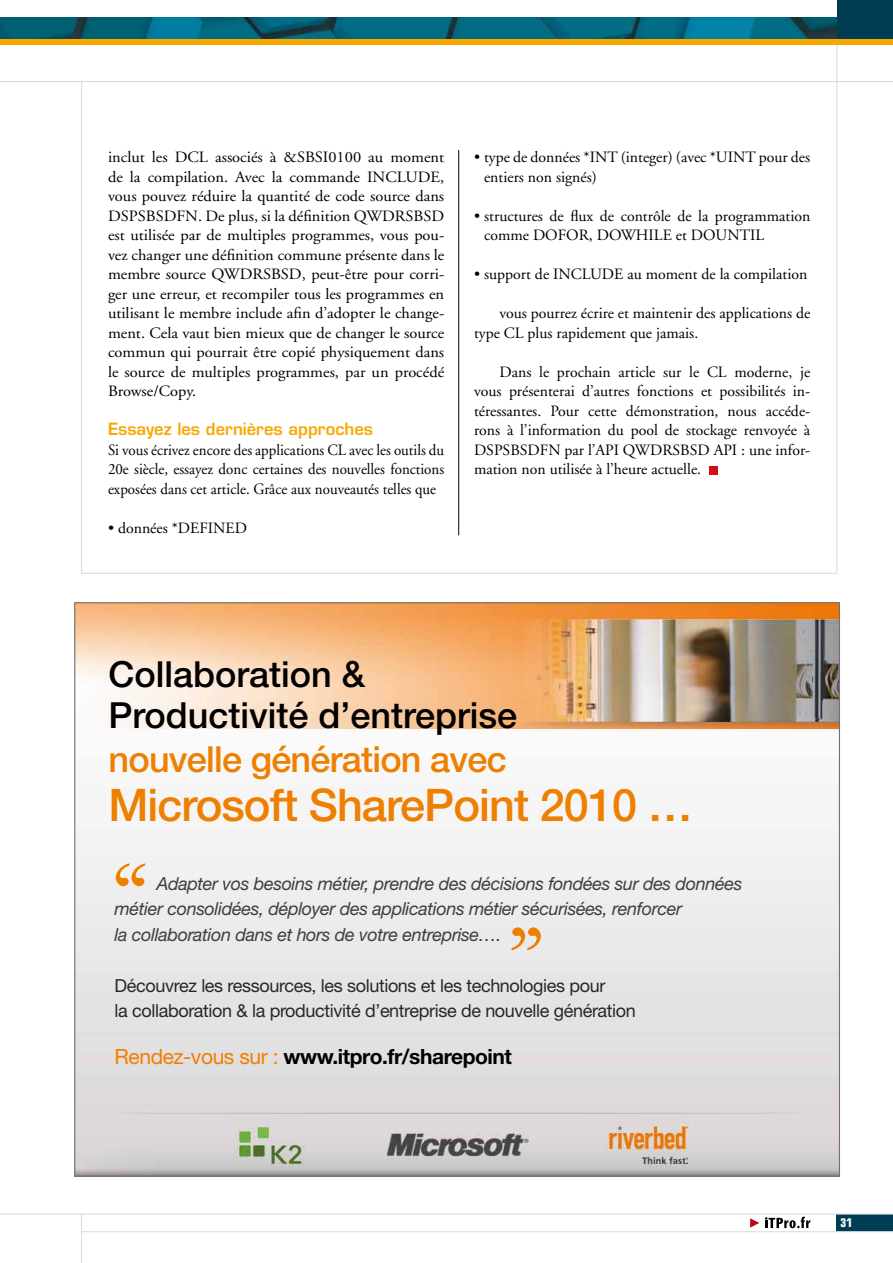
<style>
.page{position:relative;width:893px;height:1263px;background:#fff}
.page>*{position:absolute;margin:0;border:0;box-sizing:border-box;transform-origin:0 0}
.t1{font:93.15px "Garamond";color:#ee7f00}
.t2{font:500 45px "Helvetica Neue";letter-spacing:-.02em;color:#ee7f00}
.t3{font:500 36px/40.5px "Helvetica Neue";color:#000}
.t4{font:500 36px "Helvetica Neue";letter-spacing:-.02em;color:#ee7f00}
.t5{font:700 21px "Helvetica Neue";letter-spacing:-.02em;color:#000}
.t6{font:italic 18px/25.5px "Helvetica Neue";letter-spacing:-.02em;color:#3e3d40}
.t7{font:18px/25.5px "Helvetica Neue";letter-spacing:-.02em;color:#282829}
.t8{font:600 16.5px "Eurostile";color:#f7a800}
.t9{font:15.75px/19.5px "Adobe Garamond";color:#000;text-align:justify;scale:1.04 1}
.t10{font:15.75px/19.5px "Adobe Garamond";color:#000}
.t11{font:15.75px/19.5px "Adobe Garamond";color:#000;text-align:justify;scale:.95 1}
.t12{font:700 condensed 12px "Eurostile";color:#fff}
.s1{font-weight:400;color:#ee7f00}
</style>
<div class="page">
<svg style="left:0;top:38px;width:893px;height:7px;background:#d49e11"></svg>
<img style="left:0;top:17px;width:837px;height:21px">
<div style="left:837px;top:0;width:56px;height:38px;background:#003d55"></div>
<div style="left:836px;top:1214px;width:57px;height:18px;background:#003d55"></div>
<hr style="left:0;top:81px;width:893px;height:1px;background:#dddedf">
<hr style="left:81px;top:1231px;width:812px;height:1px;background:#dddedf">
<hr style="left:0;top:1213px;width:893px;height:1px;background:#dddedf">
<svg style="left:750px;top:1218px;width:9px;height:9px"></svg>
<svg style="left:765px;top:1217px;width:45px;height:11px"></svg>
<hr style="left:81px;top:1214px;width:1px;height:49px;background:#dddedf">
<hr style="left:81px;top:81px;width:1px;height:493px;background:#dddedf">
<hr style="left:836px;top:45px;width:1px;height:529px;background:#dddedf">
<hr style="left:82px;top:573px;width:755px;height:1px;background:#dddedf">
<div style="left:709px;top:466px;width:8px;height:8px;background:#d2101b"></div>
<hr style="left:458px;top:150px;width:1px;height:385px;background:#000">
<img style="left:76px;top:604px;width:762px;height:571px">
<p class="t9" style="left:108px;top:148px;width:325px">inclut les DCL associés à &amp;SBSI0100 au moment de la compilation. Avec la commande INCLUDE, vous pouvez réduire la quantité de code source dans DSPSBSDFN. De plus, si la définition QWDRSBSD est utilisée par de multiples programmes, vous pou&shy;vez changer une définition commune présente dans le membre source QWDRSBSD, peut-être pour corri&shy;ger une erreur, et recompiler tous les programmes en utilisant le membre include afin d’adopter le change&shy;ment. Cela vaut bien mieux que de changer le source commun qui pourrait être copié physiquement dans le source de multiples programmes, par un procédé Browse/Copy.</p>
<p class="t8" style="left:108px;top:419px;width:266px">Essayez les dernières approches</p>
<p class="t11" style="left:108px;top:441px;width:355px">Si vous écrivez encore des applications CL avec les outils du 20e siècle, essayez donc certaines des nouvelles fonctions exposées dans cet article. Grâce aux nouveautés telles que</p>
<p class="t10" style="left:108px;top:519px;width:141px">• données *DEFINED</p>
<p class="t10" style="left:484px;top:148px;width:328px;text-indent:-10px">• type de données *INT (integer) (avec *UINT pour des entiers non signés)</p>
<p class="t10" style="left:484px;top:207px;width:328px;text-indent:-10px">• structures de flux de contrôle de la programmation comme DOFOR, DOWHILE et DOUNTIL</p>
<p class="t10" style="left:474px;top:265px;width:335px">• support de INCLUDE au moment de la compilation</p>
<p class="t10" style="left:474px;top:304px;width:338px;text-indent:26px">vous pourrez écrire et maintenir des applications de type CL plus rapidement que jamais.</p>
<p class="t10" style="left:474px;top:363px;width:338px;text-align:justify;text-indent:26px">Dans le prochain article sur le CL moderne, je vous présenterai d’autres fonctions et possibilités in&shy;téressantes. Pour cette démonstration, nous accéde&shy;rons à l’information du pool de stockage renvoyée à DSPSBSDFN par l’API QWDRSBSD API : une infor&shy;mation non utilisée à l’heure actuelle.</p>
<h3 class="t3" style="left:108px;top:654px;width:410px">Collaboration &amp;<br>Productivité d’entreprise</h3>
<h3 class="t4" style="left:108px;top:738px;width:400px">nouvelle génération avec</h3>
<h2 class="t2" style="left:108px;top:779px;width:586px">Microsoft SharePoint 2010 …</h2>
<h1 class="t1" style="left:111px;top:831px;width:38px">‘‘</h1>
<p class="t6" style="left:115px;top:870px;width:629px;text-indent:42px">Adapter vos besoins métier, prendre des décisions fondées sur des données métier consolidées, déployer des applications métier sécurisées, renforcer<br>la collaboration dans et hors de votre entreprise….</p>
<p class="t7" style="left:115px;top:972px;width:523px">Découvrez les ressources, les solutions et les technologies pour<br>la collaboration &amp; la productivité d’entreprise de nouvelle génération</p>
<h3 class="t5" style="left:115px;top:1043px;width:399px"><span class="s1">Rendez-vous sur :</span> www.itpro.fr/sharepoint</h3>
<h1 class="t1" style="left:546px;top:983px;width:38px;rotate:-180deg">‘‘</h1>
<p class="t12" style="left:840px;top:1215px;width:13px">31</p>
</div>
